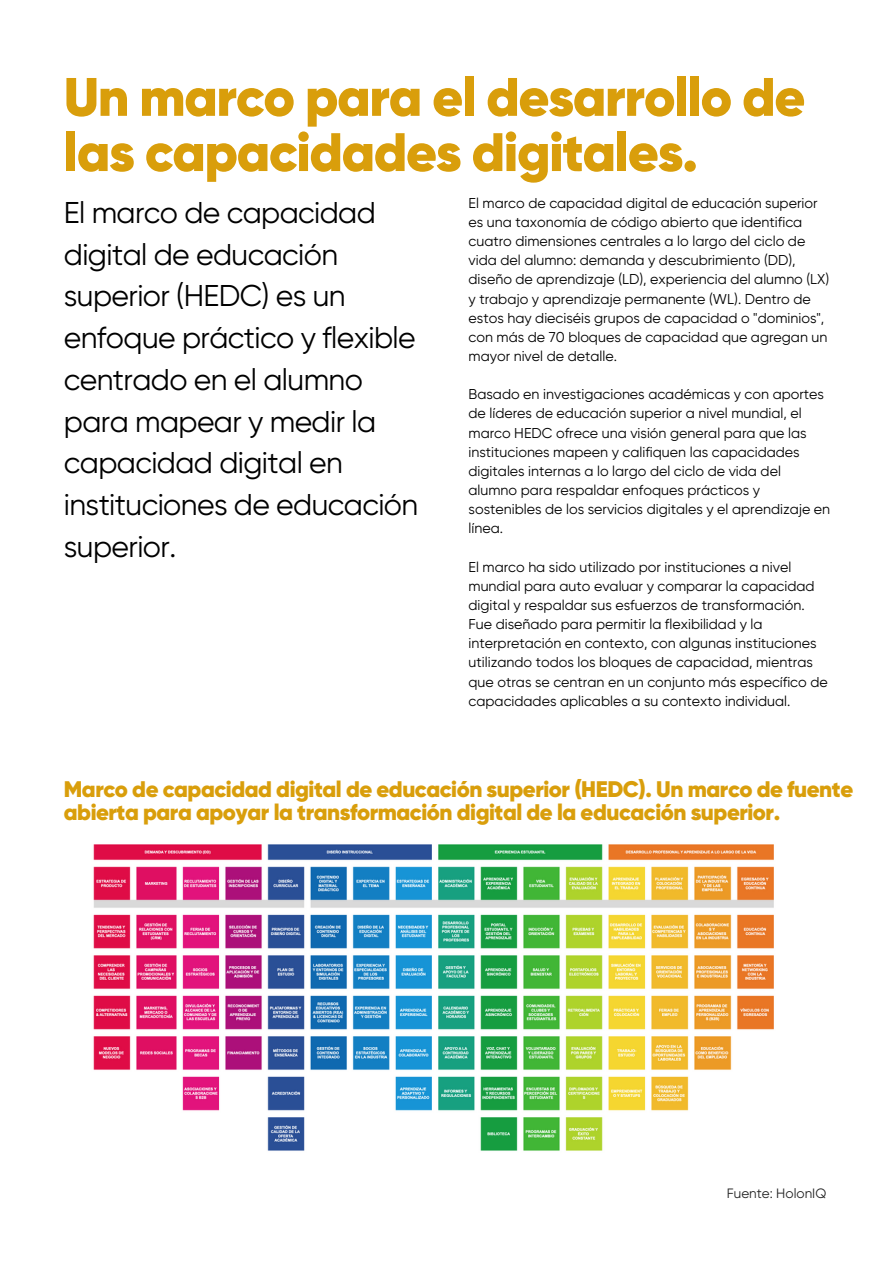
<style>
.page{position:relative;width:894px;height:1264px;background:#fff}
.page>*{position:absolute;margin:0;border:0;box-sizing:border-box;transform-origin:0 0}
.t1{font:900 54px/55.2px "Gilroy";letter-spacing:-.02em;color:#d99e0b}
.t2{font:30px/41.7px "Gilroy";letter-spacing:-.02em;color:#000}
.t3{font:900 22.5px/22.5px "Gilroy";letter-spacing:-.02em;color:#d99e0b}
.t4{font:14.25px/19.2px "Gilroy";color:#000}
.t5{font:13.5px "Gilroy";color:#232323}
</style>
<div class="page">
<img style="left:93px;top:844px;width:681px;height:307px">
<h1 class="t1" style="left:64px;top:69px;width:742px">Un marco para el desarrollo de las capacidades digitales.</h1>
<h2 class="t2" style="left:64px;top:192px;width:356px">El marco de capacidad digital de educación superior (HEDC) es un enfoque práctico y flexible centrado en el alumno para mapear y medir la capacidad digital en instituciones de educación superior.</h2>
<p class="t4" style="left:468px;top:193px;width:362px">El marco de capacidad digital de educación superior es una taxonomía de código abierto que identifica cuatro dimensiones centrales a lo largo del ciclo de vida del alumno: demanda y descubrimiento (DD), diseño de aprendizaje (LD), experiencia del alumno (LX) y trabajo y aprendizaje permanente (WL). Dentro de estos hay dieciséis grupos de capacidad o "dominios", con más de 70 bloques de capacidad que agregan un mayor nivel de detalle.</p>
<p class="t4" style="left:468px;top:385px;width:363px">Basado en investigaciones académicas y con aportes de líderes de educación superior a nivel mundial, el marco HEDC ofrece una visión general para que las instituciones mapeen y califiquen las capacidades digitales internas a lo largo del ciclo de vida del alumno para respaldar enfoques prácticos y sostenibles de los servicios digitales y el aprendizaje en línea.</p>
<p class="t4" style="left:468px;top:557px;width:360px">El marco ha sido utilizado por instituciones a nivel mundial para auto evaluar y comparar la capacidad digital y respaldar sus esfuerzos de transformación.<br>Fue diseñado para permitir la flexibilidad y la interpretación en contexto, con algunas instituciones utilizando todos los bloques de capacidad, mientras que otras se centran en un conjunto más específico de capacidades aplicables a su contexto individual.</p>
<h3 class="t3" style="left:64px;top:778px;width:790px">Marco de capacidad digital de educación superior (HEDC). Un marco de fuente abierta para apoyar la transformación digital de la educación superior.</h3>
<p class="t5" style="left:726px;top:1185px;width:101px">Fuente: HolonIQ</p>
</div>
